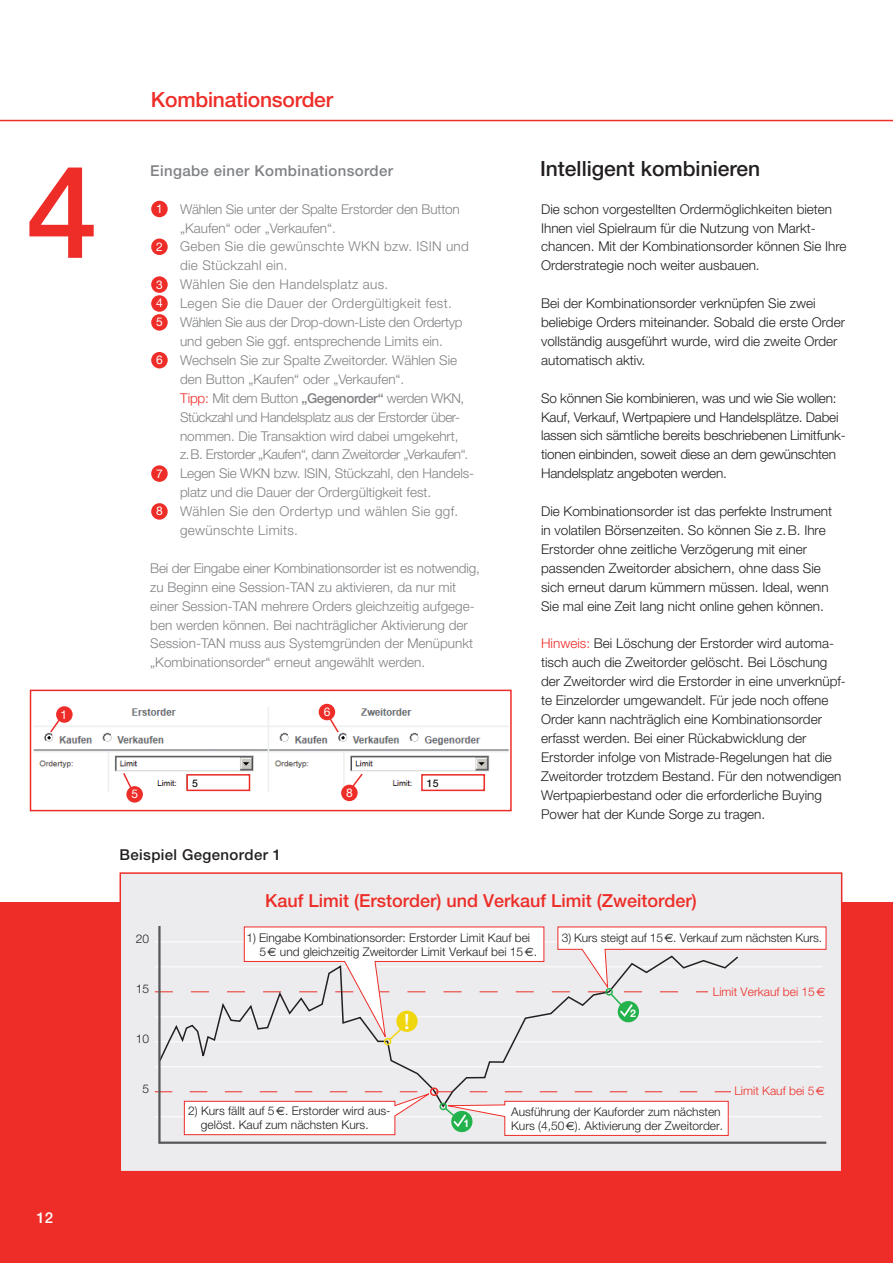
<style>
.page{position:relative;width:893px;height:1263px;background:#fff}
.page>*{position:absolute;margin:0;border:0;box-sizing:border-box;transform-origin:0 0}
.t1{font:500 129px "Helvetica Neue";color:#ee2d28}
.t2{font:500 21px "Helvetica Neue";color:#231f20}
.t3{font:500 21px "Helvetica Neue";letter-spacing:-.01em;color:#ee2d28}
.t4{font:500 18px "Helvetica Neue";color:#ee2d28}
.t5{font:500 15px "Helvetica Neue";letter-spacing:.025em;color:#808285}
.t6{font:500 15px "Helvetica Neue";letter-spacing:.025em;color:#231f20}
.t7{font:500 15px "Helvetica Neue";color:#fff}
.t8{font:300 13.5px/18.9px "Helvetica Neue";color:#231f20}
.t9{font:300 13.5px/18.9px "Helvetica Neue";color:#808285}
.t10{font:300 13.5px/18.9px "Helvetica Neue";letter-spacing:-.025em;color:#808285}
.t11{font:300 13.5px/18.9px "Helvetica Neue";letter-spacing:.025em;color:#808285}
.t12{font:300 13.5px/18.9px "Helvetica Neue";letter-spacing:-.02em;color:#808285}
.t13{font:300 12px/13.5px "Helvetica Neue";color:#231f20}
.t14{font:300 12px "Helvetica Neue";color:#ee2d28}
.t15{font:12px "Helvetica Neue";color:#fff}
.t16{font:500 10.5px "Helvetica Neue";color:#231f20}
.t17{font:700 10.5px "Helvetica Neue";color:#fff}
.s1{color:#ee2d28}
.s2{font-weight:500}
.s3{font-family:"Euro Sans";font-weight:400}
</style>
<div class="page">
<div style="left:0;top:902px;width:893px;height:361px;background:#ee2d28"></div>
<div style="left:151px;top:201px;width:17px;height:16px;background:#ee2d28;border-radius:50%"></div>
<div style="left:151px;top:239px;width:17px;height:16px;background:#ee2d28;border-radius:50%"></div>
<div style="left:151px;top:276px;width:17px;height:17px;background:#ee2d28;border-radius:50%"></div>
<div style="left:151px;top:295px;width:17px;height:17px;background:#ee2d28;border-radius:50%"></div>
<div style="left:151px;top:314px;width:17px;height:17px;background:#ee2d28;border-radius:50%"></div>
<div style="left:151px;top:352px;width:17px;height:16px;background:#ee2d28;border-radius:50%"></div>
<div style="left:151px;top:465px;width:17px;height:17px;background:#ee2d28;border-radius:50%"></div>
<div style="left:151px;top:503px;width:17px;height:17px;background:#ee2d28;border-radius:50%"></div>
<div style="left:120px;top:872px;width:722px;height:300px;background:#ececee;border:2px solid #ee2d28"></div>
<hr style="left:155px;top:1066px;width:667px;height:1px;background:#fff">
<hr style="left:155px;top:1116px;width:667px;height:1px;background:#fff">
<svg style="left:161px;top:1042px;width:353px;height:49px"></svg>
<hr style="left:158px;top:926px;width:3px;height:217px;background:#57585a">
<hr style="left:159px;top:1141px;width:667px;height:3px;background:#57585a">
<div style="left:384px;top:1038px;width:7px;height:7px;border:2px solid #f0d60f;border-radius:50%"></div>
<div style="left:430px;top:1087px;width:8px;height:9px;border:2px solid #ee2d28;border-radius:50%"></div>
<img style="left:33px;top:703px;width:476px;height:100px">
<div style="left:30px;top:690px;width:482px;height:121px;border:2px solid #ee2d28"></div>
<div style="left:187px;top:775px;width:62px;height:15px;background:#fff"></div>
<div style="left:186px;top:774px;width:64px;height:17px;border:2px solid #ee2d28"></div>
<div style="left:422px;top:775px;width:62px;height:15px;background:#fff"></div>
<div style="left:421px;top:774px;width:64px;height:17px;border:2px solid #ee2d28"></div>
<svg style="left:49px;top:715px;width:14px;height:19px"></svg>
<div style="left:56px;top:706px;width:17px;height:17px;background:#ee2d28;border-radius:50%"></div>
<svg style="left:122px;top:771px;width:12px;height:20px"></svg>
<div style="left:126px;top:786px;width:17px;height:17px;background:#ee2d28;border-radius:50%"></div>
<svg style="left:327px;top:715px;width:13px;height:19px"></svg>
<div style="left:319px;top:704px;width:16px;height:16px;background:#ee2d28;border-radius:50%"></div>
<svg style="left:349px;top:772px;width:15px;height:18px"></svg>
<div style="left:341px;top:785px;width:17px;height:16px;background:#ee2d28;border-radius:50%"></div>
<svg style="left:155px;top:1091px;width:576px;height:45px"></svg>
<svg style="left:155px;top:926px;width:672px;height:116px"></svg>
<h2 class="t3" style="left:151px;top:87px;width:184px">Kombinationsorder</h2>
<h1 class="t1" style="left:26px;top:135px;width:73px">4</h1>
<p class="t5" style="left:150px;top:162px;width:244px">Eingabe einer Kombinationsorder</p>
<p class="t15" style="left:156px;top:202px;width:8px">1</p>
<p class="t9" style="left:180px;top:199px;width:281px">Wählen Sie unter der Spalte Erstorder den Button „Kaufen“ oder „Verkaufen“.</p>
<p class="t15" style="left:156px;top:239px;width:8px">2</p>
<p class="t11" style="left:180px;top:237px;width:290px">Geben Sie die gewünschte WKN bzw. ISIN und die Stückzahl ein.</p>
<p class="t15" style="left:156px;top:277px;width:8px">3</p>
<p class="t11" style="left:180px;top:275px;width:210px">Wählen Sie den Handelsplatz aus.</p>
<p class="t15" style="left:156px;top:296px;width:8px">4</p>
<p class="t11" style="left:180px;top:294px;width:273px">Legen Sie die Dauer der Ordergültigkeit fest.</p>
<p class="t15" style="left:156px;top:315px;width:8px">5</p>
<p class="t12" style="left:180px;top:312px;width:284px">Wählen Sie aus der Drop-down-Liste den Ordertyp und geben Sie ggf. entsprechende Limits ein.</p>
<p class="t15" style="left:156px;top:353px;width:8px">6</p>
<p class="t10" style="left:180px;top:350px;width:290px">Wechseln Sie zur Spalte Zweitorder. Wählen Sie den Button „Kaufen“ oder „Verkaufen“.<br><span class="s1">Tipp:</span> Mit dem Button <span class="s2">„Gegenorder“</span> werden WKN, Stückzahl und Handelsplatz aus der Erstorder über&shy;nommen. Die Transaktion wird dabei umgekehrt, z.B. Erstorder „Kaufen“, dann Zweitorder „Verkaufen“.</p>
<p class="t15" style="left:156px;top:466px;width:8px">7</p>
<p class="t9" style="left:180px;top:464px;width:295px">Legen Sie WKN bzw. ISIN, Stückzahl, den Handels&shy;platz und die Dauer der Ordergültigkeit fest.</p>
<p class="t15" style="left:156px;top:504px;width:8px">8</p>
<p class="t11" style="left:180px;top:501px;width:280px">Wählen Sie den Ordertyp und wählen Sie ggf. gewünschte Limits.</p>
<p class="t9" style="left:150px;top:558px;width:331px">Bei der Eingabe einer Kombinationsorder ist es notwendig, zu Beginn eine Session-TAN zu aktivieren, da nur mit einer Session-TAN mehrere Orders gleichzeitig aufgege&shy;ben werden können. Bei nachträglicher Aktivierung der Session-TAN muss aus Systemgründen der Menüpunkt „Kombinationsorder“ erneut angewählt werden.</p>
<p class="t15" style="left:60px;top:707px;width:8px">1</p>
<p class="t15" style="left:324px;top:705px;width:8px">6</p>
<p class="t15" style="left:131px;top:787px;width:8px">5</p>
<p class="t16" style="left:192px;top:777px;width:7px">5</p>
<p class="t16" style="left:427px;top:777px;width:13px">15</p>
<p class="t15" style="left:346px;top:786px;width:8px">8</p>
<p class="t6" style="left:120px;top:846px;width:163px">Beispiel Gegenorder 1</p>
<h2 class="t2" style="left:540px;top:156px;width:222px">Intelligent kombinieren</h2>
<p class="t8" style="left:541px;top:199px;width:307px">Die schon vorgestellten Ordermöglichkeiten bieten Ihnen viel Spielraum für die Nutzung von Markt&shy;chancen. Mit der Kombinationsorder können Sie Ihre Orderstrategie noch weiter ausbauen.</p>
<p class="t8" style="left:541px;top:294px;width:305px">Bei der Kombinationsorder verknüpfen Sie zwei beliebige Orders miteinander. Sobald die erste Order vollständig ausgeführt wurde, wird die zweite Order automatisch aktiv.</p>
<p class="t8" style="left:541px;top:388px;width:306px">So können Sie kombinieren, was und wie Sie wollen:<br>Kauf, Verkauf, Wertpapiere und Handelsplätze. Dabei lassen sich sämtliche bereits beschriebenen Limitfunk&shy;tionen einbinden, soweit diese an dem gewünschten Handelsplatz angeboten werden.</p>
<p class="t8" style="left:541px;top:501px;width:293px">Die Kombinationsorder ist das perfekte Instrument in volatilen Börsenzeiten. So können Sie z.B. Ihre Erstorder ohne zeitliche Verzögerung mit einer passenden Zweitorder absichern, ohne dass Sie sich erneut darum kümmern müssen. Ideal, wenn Sie mal eine Zeit lang nicht online gehen können.</p>
<p class="t8" style="left:541px;top:634px;width:306px"><span class="s1">Hinweis:</span> Bei Löschung der Erstorder wird automa&shy;tisch auch die Zweitorder gelöscht. Bei Löschung der Zweitorder wird die Erstorder in eine unverknüpf&shy;te Einzelorder umgewandelt. Für jede noch offene Order kann nachträglich eine Kombinationsorder erfasst werden. Bei einer Rückabwicklung der Erstorder infolge von Mistrade-Regelungen hat die Zweitorder trotzdem Bestand. Für den notwendigen Wertpapierbestand oder die erforderliche Buying Power hat der Kunde Sorge zu tragen.</p>
<p class="t7" style="left:37px;top:1208px;width:18px">12</p>
<h3 class="t4" style="left:265px;top:890px;width:433px">Kauf Limit (Erstorder) und Verkauf Limit (Zweitorder)</h3>
<p class="t13" style="left:136px;top:932px;width:15px">20</p>
<p class="t13" style="left:259px;top:931px;width:279px;text-indent:-13px">1) Eingabe Kombinationsorder: Erstorder Limit Kauf bei<br>5<span class="s3">€</span> und gleichzeitig Zweitorder Limit Verkauf bei 15<span class="s3">€</span>.</p>
<p class="t13" style="left:562px;top:930px;width:262px">3) Kurs steigt auf 15<span class="s3">€</span>. Verkauf zum nächsten Kurs.</p>
<p class="t13" style="left:136px;top:982px;width:15px">15</p>
<p class="t14" style="left:713px;top:985px;width:114px">Limit Verkauf bei 15<span class="s3">€</span></p>
<p class="t17" style="left:630px;top:1007px;width:7px">2</p>
<p class="t13" style="left:136px;top:1032px;width:15px">10</p>
<p class="t13" style="left:142px;top:1082px;width:8px">5</p>
<p class="t14" style="left:734px;top:1083px;width:92px">Limit Kauf bei 5<span class="s3">€</span></p>
<p class="t13" style="left:201px;top:1104px;width:191px;text-indent:-13px">2) Kurs fällt auf 5<span class="s3">€</span>. Erstorder wird aus&shy;gelöst. Kauf zum nächsten Kurs.</p>
<p class="t17" style="left:463px;top:1117px;width:7px">1</p>
<p class="t13" style="left:511px;top:1105px;width:214px">Ausführung der Kauforder zum nächsten<br>Kurs (4,50<span class="s3">€</span>). Aktivierung der Zweitorder.</p>
</div>
